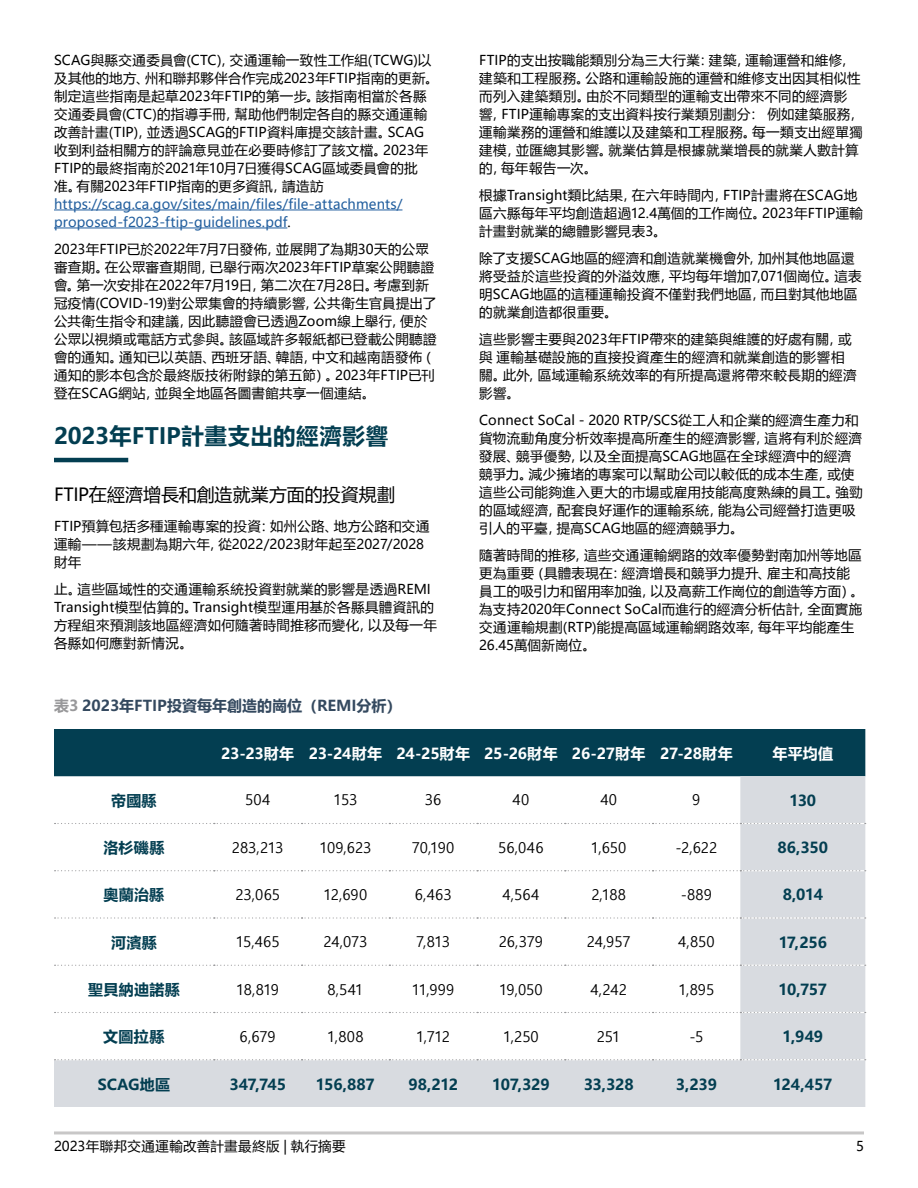
<style>
.page{position:relative;width:918px;height:1188px;background:#fff}
.page>*{position:absolute;margin:0;border:0;box-sizing:border-box;transform-origin:0 0}
.t1{font:700 22.5px "Microsoft Ya Hei UI";letter-spacing:.015em;color:#033e51}
.t2{font:18px "Microsoft Ya Hei UI";color:#000}
.t3{font:15px "Malgun Gothic";letter-spacing:-.005em;color:#000}
.t4{font:700 15px "Microsoft Ya Hei UI";color:#033e51}
.t5{font:700 15px "Microsoft Ya Hei UI";color:#fff}
.t6{font:700 15px "Microsoft Ya Hei UI";color:#34495f}
.t7{font:13.5px/18px "Microsoft Ya Hei UI";letter-spacing:.025em;color:#000}
.t8{font:13.5px/18px "Microsoft Ya Hei UI";letter-spacing:.01em;color:#215e9e}
.s1{color:#000}
.s2{color:#98989a}
</style>
<div class="page">
<hr style="left:54px;top:1131px;width:810px;height:3px;background:#c8c7c7">
<hr style="left:54px;top:210px;width:348px;height:1px;background:#215e9e">
<hr style="left:54px;top:228px;width:233px;height:1px;background:#215e9e">
<hr style="left:54px;top:458px;width:74px;height:4px;background:#033e51">
<div style="left:54px;top:729px;width:811px;height:47px;background:#033e51"></div>
<svg style="left:54px;top:776px;width:811px;height:331px"></svg>
<svg style="left:55px;top:823px;width:811px;height:1px"></svg>
<svg style="left:55px;top:1012px;width:811px;height:1px"></svg>
<svg style="left:55px;top:870px;width:811px;height:1px"></svg>
<svg style="left:55px;top:917px;width:811px;height:2px"></svg>
<svg style="left:55px;top:1059px;width:811px;height:1px"></svg>
<svg style="left:55px;top:965px;width:811px;height:1px"></svg>
<p class="t7" style="left:54px;top:51px;width:386px">SCAG與縣交通委員會(CTC)，交通運輸一致性工作組(TCWG)以及其他的地方、州和聯邦夥伴合作完成2023年FTIP指南的更新。制定這些指南是起草2023年FTIP的第一步。該指南相當於各縣交通委員會(CTC)的指導手冊，幫助他們制定各自的縣交通運輸改善計畫(TIP)，並透過SCAG的FTIP資料庫提交該計畫。SCAG收到利益相關方的評論意見並在必要時修訂了該文檔。2023年FTIP的最終指南於2021年10月7日獲得SCAG區域委員會的批<br>准。有關2023年FTIP指南的更多資訊，請造訪</p>
<p class="t8" style="left:54px;top:194px;width:350px">https://scag.ca.gov/sites/main/files/file-attachments/ proposed-f2023-ftip-guidelines.pdf<span class="s1">.</span></p>
<p class="t7" style="left:54px;top:239px;width:384px">2023年FTIP已於2022年7月7日發佈，並展開了為期30天的公眾審查期。在公眾審查期間，已舉行兩次2023年FTIP草案公開聽證會。第一次安排在2022年7月19日，第二次在7月28日。考慮到新冠疫情(COVID-19)對公眾集會的持續影響，公共衛生官員提出了公共衛生指令和建議，因此聽證會已透過Zoom線上舉行，便於公眾以視頻或電話方式參與。該區域許多報紙都已登載公開聽證會的通知。通知已以英語、西班牙語、韓語，中文和越南語發佈（通知的影本包含於最終版技術附錄的第五節）。2023年FTIP已刊登在SCAG網站，並與全地區各圖書館共享一個連結。</p>
<h1 class="t1" style="left:54px;top:420px;width:336px">2023年FTIP計畫支出的經濟影響</h1>
<h2 class="t2" style="left:54px;top:483px;width:343px">FTIP在經濟增長和創造就業方面的投資規劃</h2>
<p class="t7" style="left:54px;top:517px;width:377px">FTIP預算包括多種運輸專案的投資：如州公路、地方公路和交通運輸——該規劃為期六年，從2022/2023財年起至2027/2028財年</p>
<p class="t7" style="left:54px;top:580px;width:384px">止。這些區域性的交通運輸系統投資對就業的影響是透過REMI<br>Transight模型估算的。Transight模型運用基於各縣具體資訊的方程組來預測該地區經濟如何隨著時間推移而變化，以及每一年各縣如何應對新情況。</p>
<p class="t7" style="left:479px;top:50px;width:386px">FTIP的支出按職能類別分為三大行業：建築，運輸運營和維修，建築和工程服務。公路和運輸設施的運營和維修支出因其相似性而列入建築類別。由於不同類型的運輸支出帶來不同的經濟影響，FTIP運輸專案的支出資料按行業類別劃分： 例如建築服務，運輸業務的運營和維護以及建築和工程服務。每一類支出經單獨建模，並匯總其影響。就業估算是根據就業增長的就業人數計算的，每年報告一次。</p>
<p class="t7" style="left:479px;top:185px;width:385px">根據Transight類比結果，在六年時間內，FTIP計畫將在SCAG地區六縣每年平均創造超過12.4萬個的工作崗位。2023年FTIP運輸計畫對就業的總體影響見表3。</p>
<p class="t7" style="left:479px;top:248px;width:384px">除了支援SCAG地區的經濟和創造就業機會外，加州其他地區還將受益於這些投資的外溢效應，平均每年增加7,071個崗位。這表明SCAG地區的這種運輸投資不僅對我們地區，而且對其他地區的就業創造都很重要。</p>
<p class="t7" style="left:479px;top:329px;width:379px">這些影響主要與2023年FTIP帶來的建築與維護的好處有關，或與 運輸基礎設施的直接投資產生的經濟和就業創造的影響相關。此外，區域運輸系統效率的有所提高還將帶來較長期的經濟影響。</p>
<p class="t7" style="left:479px;top:410px;width:385px">Connect SoCal - 2020 RTP/SCS從工人和企業的經濟生產力和貨物流動角度分析效率提高所產生的經濟影響，這將有利於經濟發展、競爭優勢，以及全面提高SCAG地區在全球經濟中的經濟競爭力。減少擁堵的專案可以幫助公司以較低的成本生產，或使這些公司能夠進入更大的市場或雇用技能高度熟練的員工。強勁的區域經濟，配套良好運作的運輸系統，能為公司經營打造更吸引人的平臺，提高SCAG地區的經濟競爭力。</p>
<p class="t7" style="left:479px;top:545px;width:386px">隨著時間的推移，這些交通運輸網路的效率優勢對南加州等地區更為重要（具體表現在：經濟增長和競爭力提升、雇主和高技能員工的吸引力和留用率加強，以及高薪工作崗位的創造等方面）。為支持2020年Connect SoCal而進行的經濟分析估計，全面實施交通運輸規劃(RTP)能提高區域運輸網路效率，每年平均能產生<br>26.45萬個新崗位。</p>
<p class="t6" style="left:54px;top:695px;width:349px"><span class="s2">表3</span> 2023年FTIP投資每年創造的崗位（REMI分析）</p>
<p class="t5" style="left:221px;top:743px;width:513px">23-23財年 23-24財年 24-25財年 25-26財年 26-27財年 27-28財年</p>
<p class="t5" style="left:773px;top:743px;width:62px">年平均值</p>
<p class="t4" style="left:111px;top:790px;width:47px">帝國縣</p>
<p class="t3" style="left:245px;top:791px;width:27px">504</p>
<p class="t3" style="left:334px;top:791px;width:25px">153</p>
<p class="t3" style="left:425px;top:791px;width:18px">36</p>
<p class="t3" style="left:513px;top:791px;width:18px">40</p>
<p class="t3" style="left:600px;top:791px;width:18px">40</p>
<p class="t3" style="left:692px;top:791px;width:10px">9</p>
<p class="t4" style="left:789px;top:790px;width:28px">130</p>
<p class="t4" style="left:103px;top:837px;width:63px">洛杉磯縣</p>
<p class="t3" style="left:232px;top:839px;width:53px">283,213</p>
<p class="t3" style="left:319px;top:839px;width:54px">109,623</p>
<p class="t3" style="left:412px;top:839px;width:44px">70,190</p>
<p class="t3" style="left:498px;top:839px;width:47px">56,046</p>
<p class="t3" style="left:591px;top:839px;width:37px">1,650</p>
<p class="t3" style="left:675px;top:839px;width:43px">-2,622</p>
<p class="t4" style="left:778px;top:837px;width:52px">86,350</p>
<p class="t4" style="left:104px;top:884px;width:62px">奧蘭治縣</p>
<p class="t3" style="left:235px;top:886px;width:46px">23,065</p>
<p class="t3" style="left:324px;top:886px;width:45px">12,690</p>
<p class="t3" style="left:415px;top:886px;width:38px">6,463</p>
<p class="t3" style="left:503px;top:886px;width:38px">4,564</p>
<p class="t3" style="left:591px;top:886px;width:36px">2,188</p>
<p class="t3" style="left:681px;top:886px;width:33px">-889</p>
<p class="t4" style="left:783px;top:884px;width:42px">8,014</p>
<p class="t4" style="left:111px;top:932px;width:47px">河濱縣</p>
<p class="t3" style="left:236px;top:933px;width:45px">15,465</p>
<p class="t3" style="left:323px;top:933px;width:46px">24,073</p>
<p class="t3" style="left:416px;top:933px;width:35px">7,813</p>
<p class="t3" style="left:499px;top:933px;width:46px">26,379</p>
<p class="t3" style="left:587px;top:933px;width:45px">24,957</p>
<p class="t3" style="left:678px;top:933px;width:38px">4,850</p>
<p class="t4" style="left:779px;top:932px;width:50px">17,256</p>
<p class="t4" style="left:88px;top:979px;width:93px">聖貝納迪諾縣</p>
<p class="t3" style="left:236px;top:981px;width:45px">18,819</p>
<p class="t3" style="left:327px;top:981px;width:38px">8,541</p>
<p class="t3" style="left:412px;top:981px;width:44px">11,999</p>
<p class="t3" style="left:499px;top:981px;width:45px">19,050</p>
<p class="t3" style="left:590px;top:981px;width:38px">4,242</p>
<p class="t3" style="left:679px;top:981px;width:37px">1,895</p>
<p class="t4" style="left:779px;top:979px;width:50px">10,757</p>
<p class="t4" style="left:103px;top:1026px;width:63px">文圖拉縣</p>
<p class="t3" style="left:240px;top:1028px;width:38px">6,679</p>
<p class="t3" style="left:327px;top:1028px;width:38px">1,808</p>
<p class="t3" style="left:416px;top:1028px;width:35px">1,712</p>
<p class="t3" style="left:503px;top:1028px;width:37px">1,250</p>
<p class="t3" style="left:597px;top:1028px;width:25px">251</p>
<p class="t3" style="left:689px;top:1028px;width:16px">-5</p>
<p class="t4" style="left:782px;top:1026px;width:42px">1,949</p>
<p class="t4" style="left:98px;top:1074px;width:74px">SCAG地區</p>
<p class="t4" style="left:229px;top:1074px;width:58px">347,745</p>
<p class="t4" style="left:316px;top:1074px;width:60px">156,887</p>
<p class="t4" style="left:408px;top:1074px;width:51px">98,212</p>
<p class="t4" style="left:492px;top:1074px;width:59px">107,329</p>
<p class="t4" style="left:584px;top:1074px;width:51px">33,328</p>
<p class="t4" style="left:676px;top:1074px;width:43px">3,239</p>
<p class="t4" style="left:773px;top:1074px;width:60px">124,457</p>
<p class="t7" style="left:54px;top:1137px;width:293px">2023年聯邦交通運輸改善計畫最終版 | 執行摘要</p>
<p class="t7" style="left:856px;top:1137px;width:9px">5</p>
</div>
